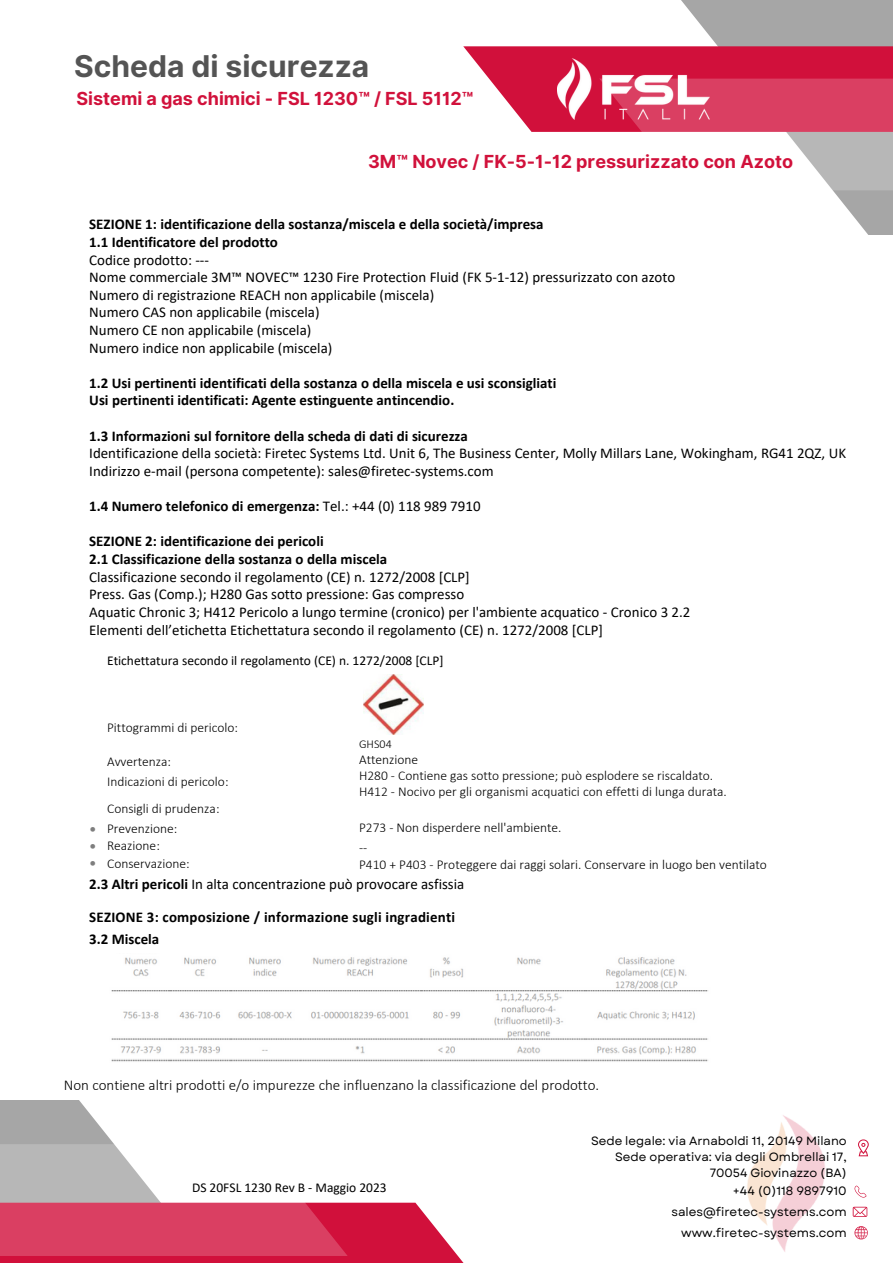
<style>
.page{position:relative;width:893px;height:1264px;background:#fff}
.page>*{position:absolute;margin:0;border:0;box-sizing:border-box;transform-origin:0 0}
.t1{font:700 30px "Inter";color:#545454}
.t2{font:700 18px "Inter";color:#d1113b}
.t3{font:15px "Calibri";color:#000}
.t4{font:700 15px "Calibri";color:#000}
.t5{font:300 15px "Calibri";color:#000}
.t6{font:15px "Calibri";color:#7e7e7e}
.t7{font:300 13.5px "Calibri";color:#000}
.t8{font:13.5px "Calibri";color:#000}
.t9{font:12.15px "Garet";color:#000}
.t10{font:12px/16px "Garet";color:#000;text-align:right}
.t11{font:300 12px "Calibri";color:#000}
.s1{font-weight:400}
.s2{font-weight:700}
</style>
<div class="page">
<img style="left:363px;top:675px;width:60px;height:59px">
<svg style="left:681px;top:0;width:211px;height:234px;fill:#a6a6a6"></svg>
<svg style="left:463px;top:46px;width:429px;height:144px"></svg>
<img style="left:111px;top:957px;width:597px;height:105px">
<svg style="left:0;top:1100px;width:114px;height:44px;fill:#a6a6a6"></svg>
<svg style="left:0;top:1144px;width:463px;height:118px"></svg>
<img style="left:747px;top:1115px;width:78px;height:137px">
<svg style="left:858px;top:1139px;width:10px;height:17px"></svg>
<svg style="left:854px;top:1185px;width:12px;height:12px"></svg>
<svg style="left:852px;top:1206px;width:15px;height:10px"></svg>
<svg style="left:854px;top:1226px;width:13px;height:13px"></svg>
<img style="left:557px;top:59px;width:152px;height:61px">
<p class="t1" style="left:74px;top:48px;width:296px">Scheda di sicurezza</p>
<p class="t2" style="left:76px;top:88px;width:398px">Sistemi a gas chimici - FSL 1230™ / FSL 5112™</p>
<p class="t2" style="left:368px;top:150px;width:426px">3M™ Novec / FK-5-1-12 pressurizzato con Azoto</p>
<p class="t4" style="left:89px;top:218px;width:456px">SEZIONE 1: identificazione della sostanza/miscela e della società/impresa</p>
<p class="t4" style="left:89px;top:236px;width:190px">1.1 Identificatore del prodotto</p>
<p class="t3" style="left:89px;top:253px;width:121px">Codice prodotto: ---</p>
<p class="t3" style="left:89px;top:271px;width:587px">Nome commerciale 3M™ NOVEC™ 1230 Fire Protection Fluid (FK 5-1-12) pressurizzato con azoto</p>
<p class="t3" style="left:89px;top:288px;width:346px">Numero di registrazione REACH non applicabile (miscela)</p>
<p class="t3" style="left:89px;top:306px;width:232px">Numero CAS non applicabile (miscela)</p>
<p class="t3" style="left:89px;top:324px;width:223px">Numero CE non applicabile (miscela)</p>
<p class="t3" style="left:89px;top:341px;width:244px">Numero indice non applicabile (miscela)</p>
<p class="t4" style="left:89px;top:376px;width:468px">1.2 Usi pertinenti identificati della sostanza o della miscela e usi sconsigliati</p>
<p class="t4" style="left:89px;top:394px;width:366px">Usi pertinenti identificati: Agente estinguente antincendio.</p>
<p class="t4" style="left:89px;top:429px;width:380px">1.3 Informazioni sul fornitore della scheda di dati di sicurezza</p>
<p class="t3" style="left:89px;top:447px;width:758px">Identificazione della società: Firetec Systems Ltd. Unit 6, The Business Center, Molly Millars Lane, Wokingham, RG41 2QZ, UK</p>
<p class="t3" style="left:89px;top:464px;width:406px">Indirizzo e-mail (persona competente): sales@firetec-systems.com</p>
<p class="t4" style="left:89px;top:500px;width:393px">1.4 Numero telefonico di emergenza: <span class="s1">Tel.: +44 (0) 118 989 7910</span></p>
<p class="t4" style="left:89px;top:535px;width:236px">SEZIONE 2: identificazione dei pericoli</p>
<p class="t4" style="left:89px;top:553px;width:299px">2.1 Classificazione della sostanza o della miscela</p>
<p class="t3" style="left:89px;top:570px;width:382px">Classificazione secondo il regolamento (CE) n. 1272/2008 [CLP]</p>
<p class="t3" style="left:89px;top:588px;width:376px">Press. Gas (Comp.); H280 Gas sotto pressione: Gas compresso</p>
<p class="t3" style="left:89px;top:605px;width:602px">Aquatic Chronic 3; H412 Pericolo a lungo termine (cronico) per l'ambiente acquatico - Cronico 3 2.2</p>
<p class="t3" style="left:89px;top:623px;width:515px">Elementi dell’etichetta Etichettatura secondo il regolamento (CE) n. 1272/2008 [CLP]</p>
<p class="t8" style="left:107px;top:655px;width:338px">Etichettatura secondo il regolamento (CE) n. 1272/2008 [CLP]</p>
<p class="t7" style="left:107px;top:721px;width:132px">Pittogrammi di pericolo:</p>
<p class="t7" style="left:107px;top:755px;width:66px">Avvertenza:</p>
<p class="t7" style="left:107px;top:775px;width:123px">Indicazioni di pericolo:</p>
<p class="t7" style="left:107px;top:802px;width:114px">Consigli di prudenza:</p>
<p class="t7" style="left:107px;top:823px;width:72px">Prevenzione:</p>
<p class="t7" style="left:107px;top:839px;width:54px">Reazione:</p>
<p class="t7" style="left:107px;top:857px;width:84px">Conservazione:</p>
<p class="t11" style="left:359px;top:738px;width:34px">GHS04</p>
<p class="t7" style="left:359px;top:754px;width:61px">Attenzione</p>
<p class="t7" style="left:359px;top:770px;width:355px">H280 - Contiene gas sotto pressione; può esplodere se riscaldato.</p>
<p class="t7" style="left:359px;top:785px;width:369px">H412 - Nocivo per gli organismi acquatici con effetti di lunga durata.</p>
<p class="t7" style="left:359px;top:821px;width:204px">P273 - Non disperdere nell'ambiente.</p>
<p class="t7" style="left:359px;top:842px;width:10px">--</p>
<p class="t7" style="left:359px;top:859px;width:409px">P410 + P403 - Proteggere dai raggi solari. Conservare in luogo ben ventilato</p>
<p class="t6" style="left:89px;top:823px;width:9px">•</p>
<p class="t6" style="left:89px;top:839px;width:9px">•</p>
<p class="t6" style="left:89px;top:856px;width:9px">•</p>
<p class="t3" style="left:89px;top:878px;width:376px"><span class="s2">2.3 Altri pericoli</span> In alta concentrazione può provocare asfissia</p>
<p class="t4" style="left:89px;top:910px;width:367px">SEZIONE 3: composizione / informazione sugli ingradienti</p>
<p class="t4" style="left:89px;top:933px;width:71px">3.2 Miscela</p>
<p class="t5" style="left:64px;top:1078px;width:537px">Non contiene altri prodotti e/o impurezze che influenzano la classificazione del prodotto.</p>
<p class="t8" style="left:192px;top:1181px;width:196px">DS 20FSL 1230 Rev B - Maggio 2023</p>
<p class="t10" style="left:591px;top:1132px;width:257px">Sede legale: via Arnaboldi 11, 20149 Milano</p>
<p class="t10" style="left:615px;top:1148px;width:233px">Sede operativa: via degli Ombrellai 17,<br>70054 Giovinazzo (BA)</p>
<p class="t9" style="left:733px;top:1181px;width:115px">+44 (0)118 9897910</p>
<p class="t9" style="left:671px;top:1202px;width:177px">sales@firetec-systems.com</p>
<p class="t9" style="left:681px;top:1223px;width:167px">www.firetec-systems.com</p>
</div>
